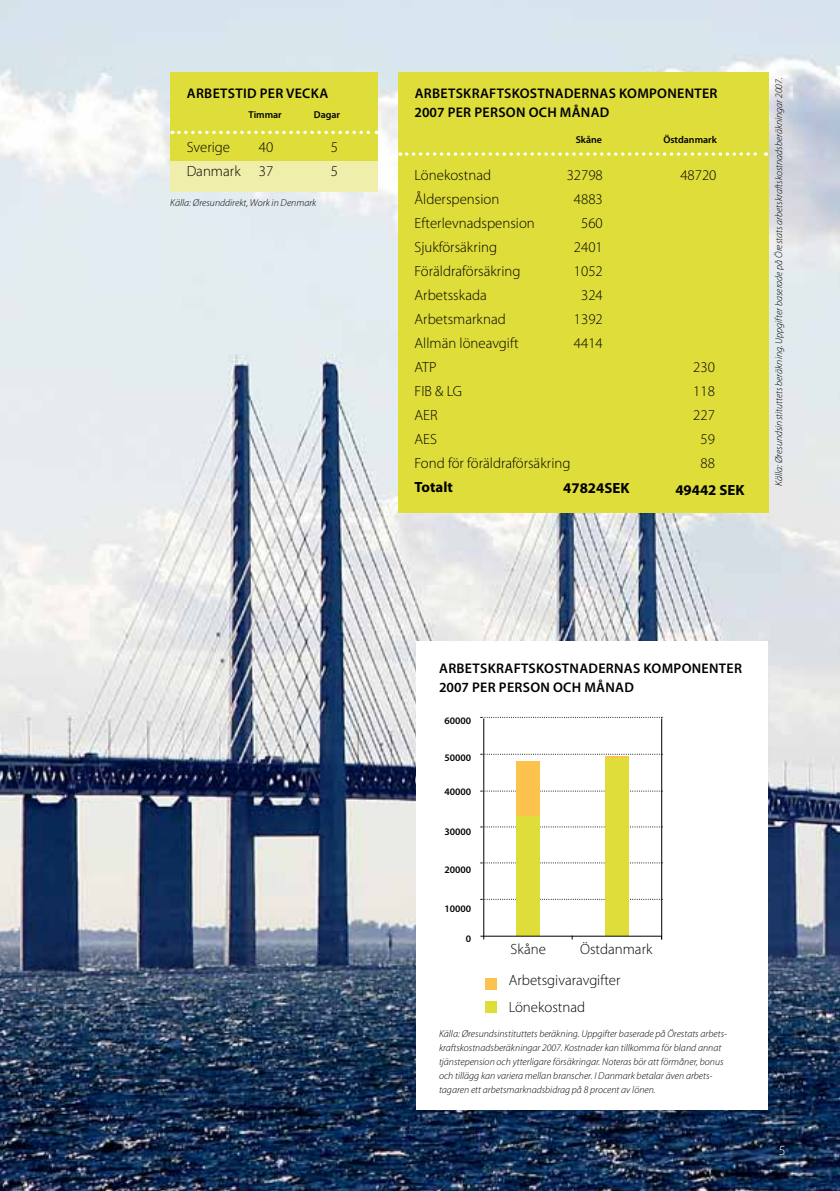
<style>
.page{position:relative;width:840px;height:1191px;background:#fff}
.page>*{position:absolute;margin:0;border:0;box-sizing:border-box;transform-origin:0 0}
.t1{font:300 14.8px "Myriad Pro";color:#000}
.t2{font:700 14.8px "Myriad Pro";color:#000}
.t3{font:600 14px "Myriad Pro";letter-spacing:.02em;color:#000}
.t4{font:300 14px "Myriad Pro";color:#fff}
.t5{font:italic 300 10px/14px "Myriad Pro";color:#000}
.t6{font:600 10px "Myriad Pro";color:#000}
</style>
<div class="page">
<img style="left:0;top:0;width:839px;height:1191px">
<div style="left:170px;top:72px;width:208px;height:120px;background:#dedd3a"></div>
<svg style="left:179px;top:131px;width:198px;height:3px"></svg>
<div style="left:398px;top:72px;width:369px;height:440px;background:#dedd3a"></div>
<div style="left:416px;top:641px;width:351px;height:468px;background:#fff"></div>
<svg style="left:406px;top:152px;width:360px;height:4px"></svg>
<div style="left:485px;top:978px;width:11px;height:11px;background:#fbc34e"></div>
<div style="left:485px;top:1001px;width:11px;height:11px;background:#dedd3a"></div>
<hr style="left:483px;top:718px;width:1px;height:221px;background:#000">
<hr style="left:660px;top:718px;width:1px;height:221px;background:#000">
<svg style="left:480px;top:898px;width:182px;height:1px"></svg>
<svg style="left:480px;top:862px;width:182px;height:1px"></svg>
<svg style="left:480px;top:826px;width:182px;height:1px"></svg>
<svg style="left:480px;top:790px;width:182px;height:1px"></svg>
<svg style="left:480px;top:753px;width:182px;height:1px"></svg>
<svg style="left:480px;top:717px;width:182px;height:1px"></svg>
<div style="left:516px;top:762px;width:23px;height:57px;background:#fbc34e"></div>
<div style="left:516px;top:816px;width:23px;height:120px;background:#dedd3a"></div>
<div style="left:605px;top:756px;width:23px;height:57px;background:#fbc34e"></div>
<div style="left:605px;top:758px;width:23px;height:178px;background:#dedd3a"></div>
<hr style="left:480px;top:935px;width:181px;height:1px;background:#000">
<div style="left:170px;top:161px;width:208px;height:31px;background:#efeeaa"></div>
<h2 class="t3" style="left:187px;top:84px;width:133px">ARBETSTID PER VECKA</h2>
<p class="t6" style="left:248px;top:109px;width:35px">TIMMAR</p>
<p class="t6" style="left:314px;top:109px;width:28px">DAGAR</p>
<h1 class="t1" style="left:187px;top:139px;width:45px">Sverige</h1>
<h1 class="t1" style="left:259px;top:139px;width:16px">40</h1>
<h1 class="t1" style="left:331px;top:139px;width:9px">5</h1>
<h1 class="t1" style="left:187px;top:163px;width:88px">Danmark 37</h1>
<h1 class="t1" style="left:331px;top:163px;width:9px">5</h1>
<p class="t5" style="left:170px;top:196px;width:148px">Källa: Øresunddirekt, Work in Denmark</p>
<h2 class="t3" style="left:414px;top:84px;width:184px">ARBETSKRAFTSKOSTNADERNAS</h2>
<h2 class="t3" style="left:618px;top:84px;width:100px">KOMPONENTER</h2>
<h2 class="t3" style="left:414px;top:103px;width:196px">2007 PER PERSON OCH MÅNAD</h2>
<p class="t6" style="left:575px;top:133px;width:28px">SKÅNE</p>
<p class="t6" style="left:663px;top:133px;width:55px">ÖSTDANMARK</p>
<h1 class="t1" style="left:414px;top:166px;width:78px">Lönekostnad</h1>
<h1 class="t1" style="left:566px;top:166px;width:38px">32798</h1>
<h1 class="t1" style="left:680px;top:166px;width:38px">48720</h1>
<h1 class="t1" style="left:414px;top:190px;width:86px">Ålderspension</h1>
<h1 class="t1" style="left:573px;top:190px;width:30px">4883</h1>
<h1 class="t1" style="left:414px;top:214px;width:122px">Efterlevnadspension</h1>
<h1 class="t1" style="left:580px;top:214px;width:23px">560</h1>
<h1 class="t1" style="left:414px;top:238px;width:84px">Sjukförsäkring</h1>
<h1 class="t1" style="left:573px;top:238px;width:30px">2401</h1>
<h1 class="t1" style="left:414px;top:262px;width:107px">Föräldraförsäkring</h1>
<h1 class="t1" style="left:573px;top:262px;width:30px">1052</h1>
<h1 class="t1" style="left:414px;top:286px;width:74px">Arbetsskada</h1>
<h1 class="t1" style="left:580px;top:286px;width:23px">324</h1>
<h1 class="t1" style="left:414px;top:310px;width:93px">Arbetsmarknad</h1>
<h1 class="t1" style="left:573px;top:310px;width:30px">1392</h1>
<h1 class="t1" style="left:414px;top:334px;width:105px">Allmän löneavgift</h1>
<h1 class="t1" style="left:573px;top:334px;width:30px">4414</h1>
<h1 class="t1" style="left:414px;top:358px;width:23px">ATP</h1>
<h1 class="t1" style="left:692px;top:358px;width:23px">230</h1>
<h1 class="t1" style="left:414px;top:382px;width:49px">FIB &amp; LG</h1>
<h1 class="t1" style="left:692px;top:382px;width:23px">118</h1>
<h1 class="t1" style="left:414px;top:406px;width:25px">AER</h1>
<h1 class="t1" style="left:692px;top:406px;width:23px">227</h1>
<h1 class="t1" style="left:414px;top:430px;width:24px">AES</h1>
<h1 class="t1" style="left:700px;top:430px;width:16px">59</h1>
<h1 class="t1" style="left:414px;top:454px;width:157px">Fond för föräldraförsäkring</h1>
<h1 class="t1" style="left:700px;top:454px;width:16px">88</h1>
<h1 class="t2" style="left:414px;top:477px;width:40px">Totalt</h1>
<h1 class="t2" style="left:563px;top:478px;width:67px">47824SEK</h1>
<h1 class="t2" style="left:675px;top:480px;width:70px">49442 SEK</h1>
<p class="t5" style="left:771px;top:486px;width:410px;rotate:-90deg">Källa: Øresundsinstituttets beräkning. Uppgifter baserade på Örestats arbetskraftskostnadsberäkningar 2007.</p>
<h2 class="t3" style="left:439px;top:659px;width:184px">ARBETSKRAFTSKOSTNADERNAS</h2>
<h2 class="t3" style="left:643px;top:659px;width:100px">KOMPONENTER</h2>
<h2 class="t3" style="left:439px;top:678px;width:196px">2007 PER PERSON OCH MÅNAD</h2>
<p class="t6" style="left:444px;top:714px;width:28px">60000</p>
<p class="t6" style="left:444px;top:751px;width:28px">50000</p>
<p class="t6" style="left:444px;top:785px;width:28px">40000</p>
<p class="t6" style="left:444px;top:825px;width:28px">30000</p>
<p class="t6" style="left:444px;top:862px;width:28px">20000</p>
<p class="t6" style="left:444px;top:902px;width:28px">10000</p>
<p class="t6" style="left:465px;top:932px;width:7px">0</p>
<h1 class="t1" style="left:510px;top:940px;width:37px">Skåne</h1>
<h1 class="t1" style="left:579px;top:940px;width:74px">Östdanmark</h1>
<h1 class="t1" style="left:508px;top:971px;width:113px">Arbetsgivaravgifter</h1>
<h1 class="t1" style="left:508px;top:997px;width:78px">Lönekostnad</h1>
<p class="t5" style="left:439px;top:1026px;width:289px">Källa: Øresundsinstituttets beräkning. Uppgifter baserade på Örestats arbets&shy;kraftskostnadsberäkningar 2007. Kostnader kan tillkomma för bland annat tjänstepension och ytterligare försäkringar. Noteras bör att förmåner, bonus och tillägg kan variera mellan branscher. I Danmark betalar även arbets&shy;tagaren ett arbetsmarknadsbidrag på 8 procent av lönen.</p>
<h2 class="t4" style="left:778px;top:1141px;width:8px">5</h2>
</div>
